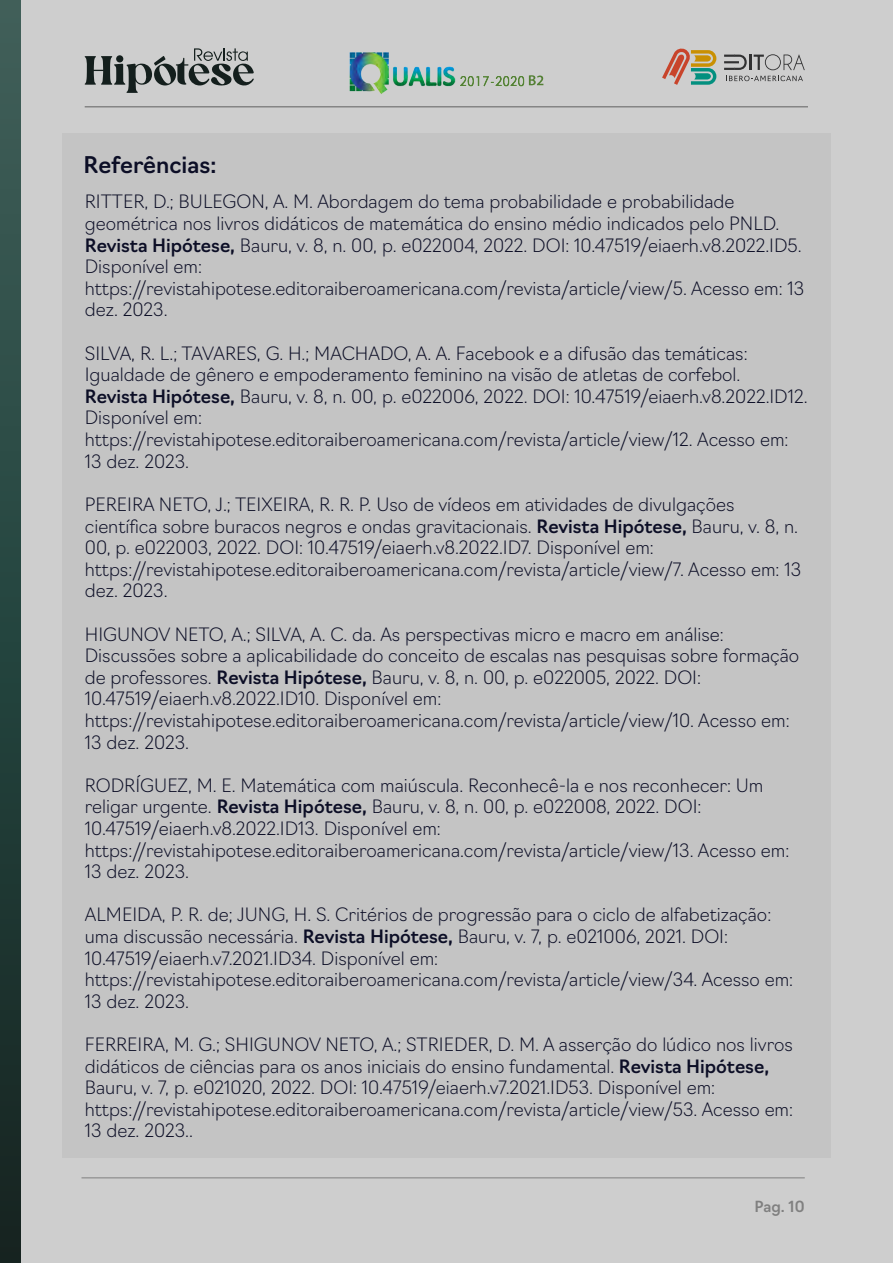
<style>
.page{position:relative;width:893px;height:1263px;background:#cecece}
.page>*{position:absolute;margin:0;border:0;box-sizing:border-box;transform-origin:0 0}
.t1{font:500 22.5px "Navigo";color:#0c0e26}
.t2{font:18px/21.6px "Navigo Extra Light 2";color:#0c0e26}
.t3{font:500 15px "Navigo";color:#808080}
.s1{font-family:"Navigo";font-weight:500}
</style>
<div class="page">
<svg style="left:662px;top:48px;width:54px;height:37px"></svg>
<svg style="left:724px;top:55px;width:23px;height:15px"></svg>
<hr style="left:749px;top:55px;width:3px;height:15px;background:#313132">
<svg style="left:754px;top:54px;width:51px;height:16px"></svg>
<svg style="left:726px;top:76px;width:77px;height:5px"></svg>
<hr style="left:85px;top:106px;width:723px;height:1px;background:#606060">
<hr style="left:81px;top:1177px;width:724px;height:1px;background:#808080">
<div style="left:62px;top:133px;width:769px;height:1024px;background:#c4c4c4"></div>
<svg style="left:85px;top:48px;width:169px;height:45px"></svg>
<div style="left:0;top:0;width:20px;height:1263px;background:linear-gradient(to bottom,#3d615b,#122521)"></div>
<img style="left:350px;top:52px;width:105px;height:42px">
<img style="left:460px;top:76px;width:69px;height:11px">
<svg style="left:529px;top:75px;width:14px;height:10px"></svg>
<p class="t1" style="left:84px;top:147px;width:134px">Referências:</p>
<p class="t2" style="left:85px;top:190px;width:721px">RITTER, D.; BULEGON, A. M. Abordagem do tema probabilidade e probabilidade geométrica nos livros didáticos de matemática do ensino médio indicados pelo PNLD.<br><span class="s1">Revista Hipótese,</span> Bauru, v. 8, n. 00, p. e022004, 2022. DOI: 10.47519/eiaerh.v8.2022.ID5.<br>Disponível em: https://revistahipotese.editoraiberoamericana.com/revista/article/view/5. Acesso em: 13 dez. 2023.</p>
<p class="t2" style="left:85px;top:341px;width:724px">SILVA, R. L.; TAVARES, G. H.; MACHADO, A. A. Facebook e a difusão das temáticas:<br>Igualdade de gênero e empoderamento feminino na visão de atletas de corfebol.<br><span class="s1">Revista Hipótese,</span> Bauru, v. 8, n. 00, p. e022006, 2022. DOI: 10.47519/eiaerh.v8.2022.ID12.<br>Disponível em: https://revistahipotese.editoraiberoamericana.com/revista/article/view/12. Acesso em:<br>13 dez. 2023.</p>
<p class="t2" style="left:85px;top:492px;width:718px">PEREIRA NETO, J.; TEIXEIRA, R. R. P. Uso de vídeos em atividades de divulgações científica sobre buracos negros e ondas gravitacionais. <span class="s1">Revista Hipótese,</span> Bauru, v. 8, n.<br>00, p. e022003, 2022. DOI: 10.47519/eiaerh.v8.2022.ID7. Disponível em: https://revistahipotese.editoraiberoamericana.com/revista/article/view/7. Acesso em: 13 dez. 2023.</p>
<p class="t2" style="left:85px;top:622px;width:716px">HIGUNOV NETO, A.; SILVA, A. C. da. As perspectivas micro e macro em análise:<br>Discussões sobre a aplicabilidade do conceito de escalas nas pesquisas sobre formação de professores. <span class="s1">Revista Hipótese,</span> Bauru, v. 8, n. 00, p. e022005, 2022. DOI:<br>10.47519/eiaerh.v8.2022.ID10. Disponível em: https://revistahipotese.editoraiberoamericana.com/revista/article/view/10. Acesso em:<br>13 dez. 2023.</p>
<p class="t2" style="left:85px;top:773px;width:706px">RODRÍGUEZ, M. E. Matemática com maiúscula. Reconhecê-la e nos reconhecer: Um religar urgente. <span class="s1">Revista Hipótese,</span> Bauru, v. 8, n. 00, p. e022008, 2022. DOI:<br>10.47519/eiaerh.v8.2022.ID13. Disponível em: https://revistahipotese.editoraiberoamericana.com/revista/article/view/13. Acesso em:<br>13 dez. 2023.</p>
<p class="t2" style="left:85px;top:902px;width:710px">ALMEIDA, P. R. de; JUNG, H. S. Critérios de progressão para o ciclo de alfabetização: uma discussão necessária. <span class="s1">Revista Hipótese,</span> Bauru, v. 7, p. e021006, 2021. DOI:<br>10.47519/eiaerh.v7.2021.ID34. Disponível em: https://revistahipotese.editoraiberoamericana.com/revista/article/view/34. Acesso em:<br>13 dez. 2023.</p>
<p class="t2" style="left:85px;top:1032px;width:710px">FERREIRA, M. G.; SHIGUNOV NETO, A.; STRIEDER, D. M. A asserção do lúdico nos livros didáticos de ciências para os anos iniciais do ensino fundamental. <span class="s1">Revista Hipótese, </span>Bauru, v. 7, p. e021020, 2022. DOI: 10.47519/eiaerh.v7.2021.ID53. Disponível em: https://revistahipotese.editoraiberoamericana.com/revista/article/view/53. Acesso em:<br>13 dez. 2023..</p>
<p class="t3" style="left:754px;top:1194px;width:52px">Pag. 10</p>
</div>
